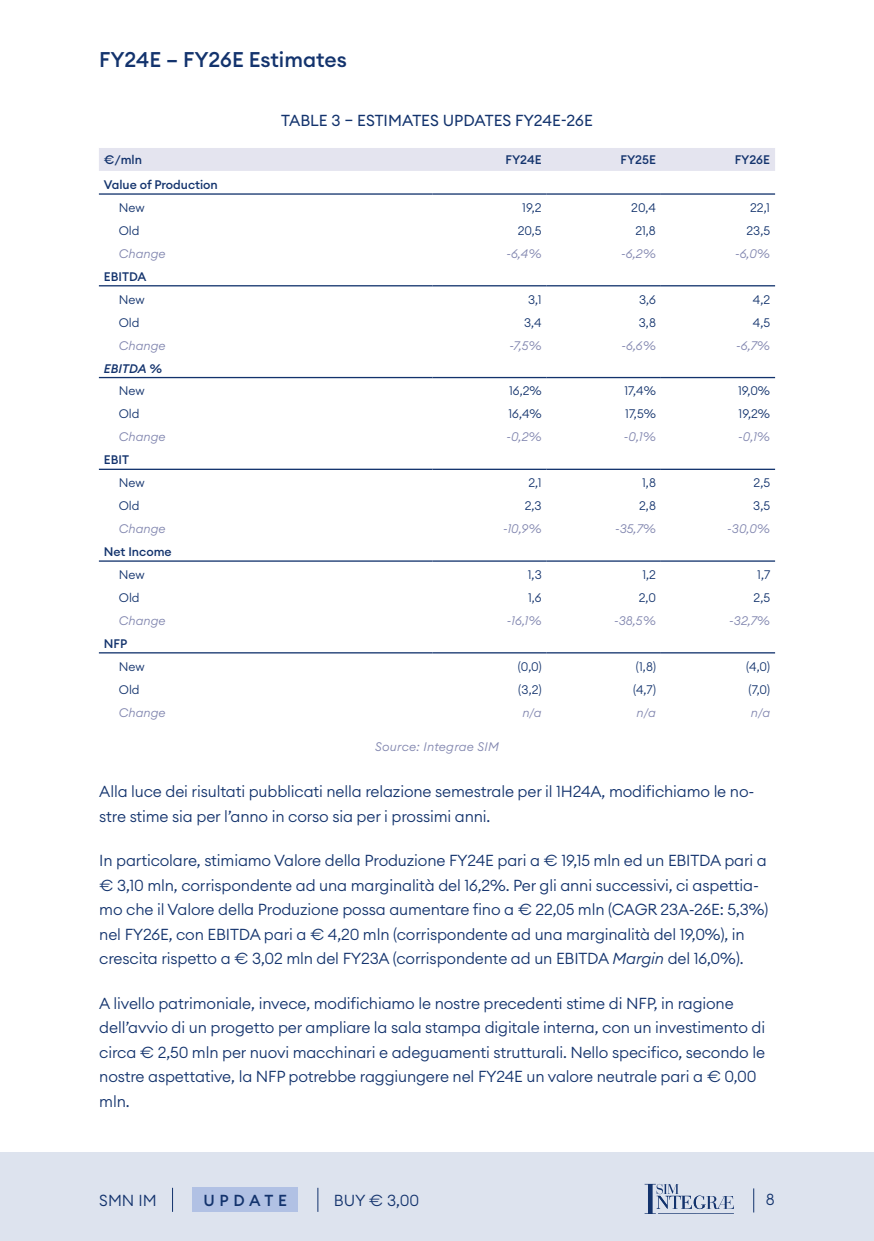
<style>
.page{position:relative;width:874px;height:1241px;background:#fff}
.page>*{position:absolute;margin:0;border:0;box-sizing:border-box;transform-origin:0 0}
.t1{font:500 21px "Euclid Circular A";color:#13336d}
.t2{font:300 15.75px/24.5px "Euclid Circular A";letter-spacing:-.01em;color:#13336d}
.t3{font:15.75px "Euclid Circular A";color:#13336d}
.t4{font:500 15.75px "Euclid Circular A";letter-spacing:.3em;color:#13336d}
.t5{font:300 12.25px "Euclid Circular A";color:#13336d}
.t6{font:italic 300 12.25px "Euclid Circular A";color:#8186af}
.t7{font:500 12.25px "Euclid Circular A";color:#13336d}
.t8{font:italic 300 12.25px "Euclid Circular A";letter-spacing:.02em;color:#8186af}
.t9{font:italic 500 12.25px "Euclid Circular A";color:#13336d}
.s1{font-style:italic}
</style>
<div class="page">
<div style="left:0;top:1152px;width:873px;height:88px;background:#dde3ee"></div>
<svg style="left:172px;top:1187px;width:1px;height:24px"></svg>
<div style="left:192px;top:1187px;width:106px;height:24px;background:#b1c1e4"></div>
<svg style="left:317px;top:1187px;width:1px;height:24px"></svg>
<svg style="left:644px;top:1183px;width:89px;height:30px"></svg>
<div style="left:99px;top:148px;width:675px;height:23px;background:#e4e4ef"></div>
<hr style="left:99px;top:285px;width:333px;height:1px;background:#13336d">
<hr style="left:432px;top:285px;width:114px;height:1px;background:#13336d">
<hr style="left:546px;top:285px;width:114px;height:1px;background:#13336d">
<hr style="left:660px;top:285px;width:114px;height:1px;background:#13336d">
<hr style="left:99px;top:377px;width:333px;height:1px;background:#13336d">
<hr style="left:432px;top:377px;width:114px;height:1px;background:#13336d">
<hr style="left:546px;top:377px;width:114px;height:1px;background:#13336d">
<hr style="left:660px;top:377px;width:114px;height:1px;background:#13336d">
<hr style="left:99px;top:560px;width:333px;height:1px;background:#13336d">
<hr style="left:432px;top:560px;width:114px;height:1px;background:#13336d">
<hr style="left:546px;top:560px;width:114px;height:1px;background:#13336d">
<hr style="left:660px;top:560px;width:114px;height:1px;background:#13336d">
<hr style="left:99px;top:652px;width:333px;height:1px;background:#13336d">
<hr style="left:432px;top:652px;width:114px;height:1px;background:#13336d">
<hr style="left:546px;top:652px;width:114px;height:1px;background:#13336d">
<hr style="left:660px;top:652px;width:114px;height:1px;background:#13336d">
<hr style="left:99px;top:193px;width:333px;height:2px;background:#13336d">
<hr style="left:432px;top:193px;width:114px;height:2px;background:#13336d">
<hr style="left:546px;top:193px;width:114px;height:2px;background:#13336d">
<hr style="left:660px;top:193px;width:114px;height:2px;background:#13336d">
<hr style="left:99px;top:468px;width:333px;height:2px;background:#13336d">
<hr style="left:432px;top:468px;width:114px;height:2px;background:#13336d">
<hr style="left:546px;top:468px;width:114px;height:2px;background:#13336d">
<hr style="left:660px;top:468px;width:114px;height:2px;background:#13336d">
<h1 class="t1" style="left:99px;top:46px;width:249px">FY24E – FY26E Estimates</h1>
<p class="t3" style="left:281px;top:110px;width:313px">TABLE 3 – ESTIMATES UPDATES FY24E-26E</p>
<p class="t7" style="left:104px;top:152px;width:40px">€/mln</p>
<p class="t7" style="left:505px;top:152px;width:38px">FY24E</p>
<p class="t7" style="left:620px;top:152px;width:37px">FY25E</p>
<p class="t7" style="left:734px;top:152px;width:37px">FY26E</p>
<p class="t7" style="left:104px;top:177px;width:115px">Value of Production</p>
<p class="t5" style="left:119px;top:200px;width:27px">New</p>
<p class="t5" style="left:522px;top:200px;width:21px">19,2</p>
<p class="t5" style="left:631px;top:200px;width:26px">20,4</p>
<p class="t5" style="left:749px;top:200px;width:21px">22,1</p>
<p class="t5" style="left:119px;top:223px;width:22px">Old</p>
<p class="t5" style="left:517px;top:223px;width:25px">20,5</p>
<p class="t5" style="left:635px;top:223px;width:22px">21,8</p>
<p class="t5" style="left:746px;top:223px;width:25px">23,5</p>
<p class="t6" style="left:119px;top:246px;width:48px">Change</p>
<p class="t6" style="left:506px;top:246px;width:37px">-6,4%</p>
<p class="t6" style="left:621px;top:246px;width:36px">-6,2%</p>
<p class="t6" style="left:734px;top:246px;width:37px">-6,0%</p>
<p class="t7" style="left:104px;top:268px;width:44px">EBITDA</p>
<p class="t5" style="left:119px;top:291px;width:27px">New</p>
<p class="t5" style="left:528px;top:291px;width:15px">3,1</p>
<p class="t5" style="left:638px;top:291px;width:18px">3,6</p>
<p class="t5" style="left:752px;top:291px;width:19px">4,2</p>
<p class="t5" style="left:119px;top:314px;width:22px">Old</p>
<p class="t5" style="left:524px;top:314px;width:19px">3,4</p>
<p class="t5" style="left:638px;top:314px;width:19px">3,8</p>
<p class="t5" style="left:752px;top:314px;width:19px">4,5</p>
<p class="t6" style="left:119px;top:337px;width:48px">Change</p>
<p class="t6" style="left:509px;top:337px;width:34px">-7,5%</p>
<p class="t6" style="left:621px;top:337px;width:36px">-6,6%</p>
<p class="t6" style="left:736px;top:337px;width:35px">-6,7%</p>
<p class="t9" style="left:104px;top:360px;width:60px">EBITDA %</p>
<p class="t5" style="left:119px;top:383px;width:27px">New</p>
<p class="t5" style="left:509px;top:383px;width:34px">16,2%</p>
<p class="t5" style="left:624px;top:383px;width:33px">17,4%</p>
<p class="t5" style="left:737px;top:383px;width:34px">19,0%</p>
<p class="t5" style="left:119px;top:406px;width:22px">Old</p>
<p class="t5" style="left:508px;top:406px;width:35px">16,4%</p>
<p class="t5" style="left:625px;top:406px;width:32px">17,5%</p>
<p class="t5" style="left:738px;top:406px;width:33px">19,2%</p>
<p class="t6" style="left:119px;top:429px;width:48px">Change</p>
<p class="t6" style="left:506px;top:429px;width:37px">-0,2%</p>
<p class="t6" style="left:623px;top:429px;width:33px">-0,1%</p>
<p class="t6" style="left:737px;top:429px;width:33px">-0,1%</p>
<p class="t7" style="left:104px;top:452px;width:27px">EBIT</p>
<p class="t5" style="left:119px;top:475px;width:27px">New</p>
<p class="t5" style="left:528px;top:475px;width:15px">2,1</p>
<p class="t5" style="left:641px;top:475px;width:15px">1,8</p>
<p class="t5" style="left:753px;top:475px;width:18px">2,5</p>
<p class="t5" style="left:119px;top:498px;width:22px">Old</p>
<p class="t5" style="left:524px;top:498px;width:18px">2,3</p>
<p class="t5" style="left:639px;top:498px;width:18px">2,8</p>
<p class="t5" style="left:753px;top:498px;width:18px">3,5</p>
<p class="t6" style="left:119px;top:521px;width:48px">Change</p>
<p class="t6" style="left:503px;top:521px;width:40px">-10,9%</p>
<p class="t6" style="left:614px;top:521px;width:42px">-35,7%</p>
<p class="t6" style="left:727px;top:521px;width:44px">-30,0%</p>
<p class="t7" style="left:104px;top:543px;width:69px">Net Income</p>
<p class="t5" style="left:119px;top:566px;width:27px">New</p>
<p class="t5" style="left:527px;top:566px;width:15px">1,3</p>
<p class="t5" style="left:642px;top:566px;width:15px">1,2</p>
<p class="t5" style="left:756px;top:566px;width:14px">1,7</p>
<p class="t5" style="left:119px;top:589px;width:22px">Old</p>
<p class="t5" style="left:528px;top:589px;width:15px">1,6</p>
<p class="t5" style="left:638px;top:589px;width:19px">2,0</p>
<p class="t5" style="left:753px;top:589px;width:18px">2,5</p>
<p class="t6" style="left:119px;top:612px;width:48px">Change</p>
<p class="t6" style="left:506px;top:612px;width:36px">-16,1%</p>
<p class="t6" style="left:613px;top:612px;width:43px">-38,5%</p>
<p class="t6" style="left:728px;top:612px;width:42px">-32,7%</p>
<p class="t7" style="left:104px;top:635px;width:25px">NFP</p>
<p class="t5" style="left:119px;top:658px;width:27px">New</p>
<p class="t5" style="left:517px;top:658px;width:25px">(0,0)</p>
<p class="t5" style="left:635px;top:658px;width:22px">(1,8)</p>
<p class="t5" style="left:746px;top:658px;width:25px">(4,0)</p>
<p class="t5" style="left:119px;top:681px;width:22px">Old</p>
<p class="t5" style="left:518px;top:681px;width:25px">(3,2)</p>
<p class="t5" style="left:632px;top:681px;width:24px">(4,7)</p>
<p class="t5" style="left:748px;top:681px;width:23px">(7,0)</p>
<p class="t6" style="left:119px;top:704px;width:48px">Change</p>
<p class="t6" style="left:522px;top:704px;width:21px">n/a</p>
<p class="t6" style="left:636px;top:704px;width:21px">n/a</p>
<p class="t6" style="left:750px;top:704px;width:21px">n/a</p>
<p class="t8" style="left:375px;top:739px;width:125px">Source: Integrae SIM</p>
<p class="t2" style="left:99px;top:779px;width:656px">Alla luce dei risultati pubblicati nella relazione semestrale per il 1H24A, modifichiamo le no&shy;stre stime sia per l’anno in corso sia per i prossimi anni.</p>
<p class="t2" style="left:99px;top:847px;width:670px">In particolare, stimiamo Valore della Produzione FY24E pari a € 19,15 mln ed un EBITDA pari a € 3,10 mln, corrispondente ad una marginalità del 16,2%. Per gli anni successivi, ci aspettia&shy;mo che il Valore della Produzione possa aumentare fino a € 22,05 mln (CAGR 23A-26E: 5,3%) nel FY26E, con EBITDA pari a € 4,20 mln (corrispondente ad una marginalità del 19,0%), in crescita rispetto a € 3,02 mln del FY23A (corrispondente ad un EBITDA <span class="s1">Margin</span> del 16,0%).</p>
<p class="t2" style="left:99px;top:990px;width:667px">A livello patrimoniale, invece, modifichiamo le nostre precedenti stime di NFP, in ragione dell’avvio di un progetto per ampliare la sala stampa digitale interna, con un investimento di circa € 2,50 mln per nuovi macchinari e adeguamenti strutturali. Nello specifico, secondo le nostre aspettative, la NFP potrebbe raggiungere nel FY24E un valore neutrale pari a € 0,00 mln.</p>
<p class="t2" style="left:99px;top:1187px;width:59px">SMN IM</p>
<p class="t4" style="left:203px;top:1190px;width:85px">UPDATE</p>
<p class="t2" style="left:333px;top:1187px;width:87px">BUY € 3,00</p>
<p class="t2" style="left:765px;top:1186px;width:10px">8</p>
</div>
